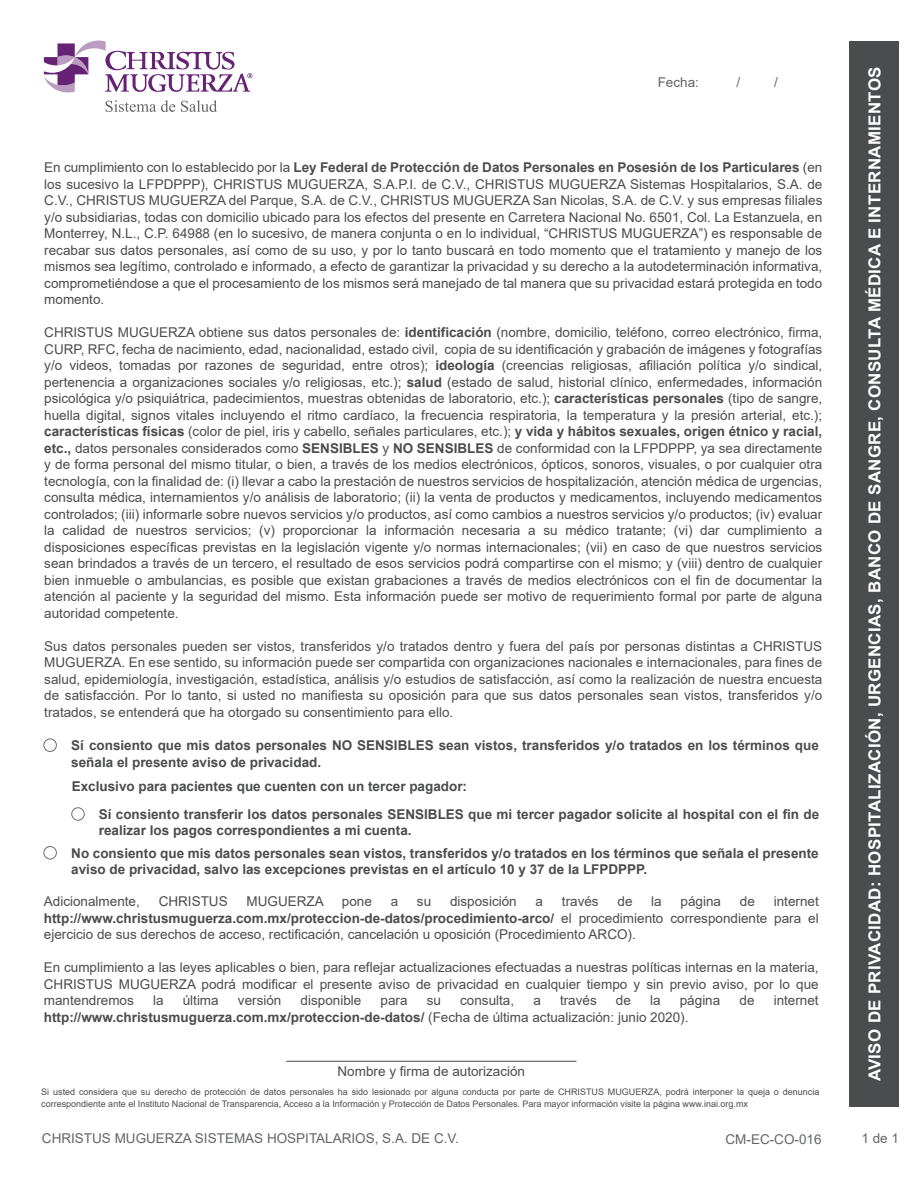
<style>
.page{position:relative;width:918px;height:1188px;background:#fff}
.page>*{position:absolute;margin:0;border:0;box-sizing:border-box;transform-origin:0 0}
.t1{font:700 16.5px "Arial";letter-spacing:.02em;color:#fff}
.t2{font:13.5px/16.5px "Arial";color:#4b4c4d;text-align:justify}
.t3{font:700 13.5px/16.5px "Arial";color:#4b4c4d}
.t4{font:13.5px "Arial";color:#63656a}
.t5{font:9px/12px "Arial";color:#4b4c4d}
.s1{font-weight:700}
.s2{font-weight:400}
</style>
<div class="page">
<div style="left:849px;top:41px;width:50px;height:1066px;background:#4b4c4d"></div>
<div style="left:44px;top:739px;width:13px;height:13px;border:1px solid #6c6d70;border-radius:50%"></div>
<div style="left:44px;top:846px;width:13px;height:13px;border:1px solid #6c6d70;border-radius:50%"></div>
<div style="left:72px;top:808px;width:12px;height:12px;border:1px solid #6c6d70;border-radius:50%"></div>
<hr style="left:286px;top:1061px;width:290px;height:1px;background:#4b4c4d">
<svg style="left:44px;top:41px;width:208px;height:52px"></svg>
<svg style="left:106px;top:100px;width:69px;height:12px"></svg>
<svg style="left:181px;top:100px;width:36px;height:12px"></svg>
<p class="t4" style="left:658px;top:73px;width:43px">Fecha:</p>
<p class="t4" style="left:736px;top:73px;width:5px">/</p>
<p class="t4" style="left:774px;top:73px;width:5px">/</p>
<p class="t2" style="left:44px;top:159px;width:780px">En cumplimiento con lo establecido por la <span class="s1">Ley Federal de Protección de Datos Personales en Posesión de los Particulares</span> (en los sucesivo la LFPDPPP), CHRISTUS MUGUERZA, S.A.P.I. de C.V., CHRISTUS MUGUERZA Sistemas Hospitalarios, S.A. de C.V., CHRISTUS MUGUERZA del Parque, S.A. de C.V., CHRISTUS MUGUERZA San Nicolas, S.A. de C.V. y sus empresas filiales y/o subsidiarias, todas con domicilio ubicado para los efectos del presente en Carretera Nacional No. 6501, Col. La Estanzuela, en Monterrey, N.L., C.P. 64988 (en lo sucesivo, de manera conjunta o en lo individual, “CHRISTUS MUGUERZA”) es responsable de recabar sus datos personales, así como de su uso, y por lo tanto buscará en todo momento que el tratamiento y manejo de los mismos sea legítimo, controlado e informado, a efecto de garantizar la privacidad y su derecho a la autodeterminación informativa, comprometiéndose a que el procesamiento de los mismos será manejado de tal manera que su privacidad estará protegida en todo momento.</p>
<p class="t2" style="left:44px;top:324px;width:780px">CHRISTUS MUGUERZA obtiene sus datos personales de: <span class="s1">identificación</span> (nombre, domicilio, teléfono, correo electrónico, firma, CURP, RFC, fecha de nacimiento, edad, nacionalidad, estado civil, copia de su identificación y grabación de imágenes y fotografías y/o videos, tomadas por razones de seguridad, entre otros); <span class="s1">ideología</span> (creencias religiosas, afiliación política y/o sindical, pertenencia a organizaciones sociales y/o religiosas, etc.); <span class="s1">salud</span> (estado de salud, historial clínico, enfermedades, información psicológica y/o psiquiátrica, padecimientos, muestras obtenidas de laboratorio, etc.); <span class="s1">características personales</span> (tipo de sangre, huella digital, signos vitales incluyendo el ritmo cardíaco, la frecuencia respiratoria, la temperatura y la presión arterial, etc.); <span class="s1">características físicas</span> (color de piel, iris y cabello, señales particulares, etc.); <span class="s1">y vida y hábitos sexuales, origen étnico y racial, etc.,</span> datos personales considerados como <span class="s1">SENSIBLES</span> y <span class="s1">NO SENSIBLES</span> de conformidad con la LFPDPPP, ya sea directamente y de forma personal del mismo titular, o bien, a través de los medios electrónicos, ópticos, sonoros, visuales, o por cualquier otra tecnología, con la finalidad de: (i) llevar a cabo la prestación de nuestros servicios de hospitalización, atención médica de urgencias, consulta médica, internamientos y/o análisis de laboratorio; (ii) la venta de productos y medicamentos, incluyendo medicamentos controlados; (iii) informarle sobre nuevos servicios y/o productos, así como cambios a nuestros servicios y/o productos; (iv) evaluar la calidad de nuestros servicios; (v) proporcionar la información necesaria a su médico tratante; (vi) dar cumplimiento a disposiciones específicas previstas en la legislación vigente y/o normas internacionales; (vii) en caso de que nuestros servicios sean brindados a través de un tercero, el resultado de esos servicios podrá compartirse con el mismo; y (viii) dentro de cualquier bien inmueble o ambulancias, es posible que existan grabaciones a través de medios electrónicos con el fin de documentar la atención al paciente y la seguridad del mismo. Esta información puede ser motivo de requerimiento formal por parte de alguna autoridad competente.</p>
<p class="t2" style="left:44px;top:638px;width:780px">Sus datos personales pueden ser vistos, transferidos y/o tratados dentro y fuera del país por personas distintas a CHRISTUS MUGUERZA. En ese sentido, su información puede ser compartida con organizaciones nacionales e internacionales, para fines de salud, epidemiología, investigación, estadística, análisis y/o estudios de satisfacción, así como la realización de nuestra encuesta de satisfacción. Por lo tanto, si usted no manifiesta su oposición para que sus datos personales sean vistos, transferidos y/o tratados, se entenderá que ha otorgado su consentimiento para ello.</p>
<p class="t3" style="left:71px;top:737px;width:749px">Sí consiento que mis datos personales NO SENSIBLES sean vistos, transferidos y/o tratados en los términos que señala el presente aviso de privacidad.</p>
<p class="t3" style="left:72px;top:779px;width:397px">Exclusivo para pacientes que cuenten con un tercer pagador:</p>
<p class="t3" style="left:99px;top:806px;width:722px">Sí consiento transferir los datos personales SENSIBLES que mi tercer pagador solicite al hospital con el fin de realizar los pagos correspondientes a mi cuenta.</p>
<p class="t3" style="left:71px;top:845px;width:749px">No consiento que mis datos personales sean vistos, transferidos y/o tratados en los términos que señala el presente aviso de privacidad, salvo las excepciones previstas en el artículo 10 y 37 de la LFPDPPP.</p>
<p class="t2" style="left:44px;top:893px;width:98px">Adicionalmente,</p>
<p class="t2" style="left:159px;top:893px;width:70px">CHRISTUS</p>
<p class="t2" style="left:247px;top:893px;width:79px">MUGUERZA</p>
<p class="t2" style="left:342px;top:893px;width:32px">pone</p>
<p class="t2" style="left:391px;top:893px;width:9px">a</p>
<p class="t2" style="left:417px;top:893px;width:16px">su</p>
<p class="t2" style="left:450px;top:893px;width:68px">disposición</p>
<p class="t2" style="left:536px;top:893px;width:9px">a</p>
<p class="t2" style="left:562px;top:893px;width:38px">través</p>
<p class="t2" style="left:617px;top:893px;width:17px">de</p>
<p class="t2" style="left:651px;top:893px;width:12px">la</p>
<p class="t2" style="left:681px;top:893px;width:42px">página</p>
<p class="t2" style="left:740px;top:893px;width:17px">de</p>
<p class="t2" style="left:44px;top:893px;width:776px;text-indent:730px">internet <span class="s1">http://www.christusmuguerza.com.mx/proteccion-de-datos/procedimiento-arco/</span> el procedimiento correspondiente para el ejercicio de sus derechos de acceso, rectificación, cancelación u oposición (Procedimiento ARCO).</p>
<p class="t2" style="left:44px;top:959px;width:776px">En cumplimiento a las leyes aplicables o bien, para reflejar actualizaciones efectuadas a nuestras políticas internas en la materia, CHRISTUS MUGUERZA podrá modificar el presente aviso de privacidad en cualquier tiempo y sin previo aviso, por lo que mantendremos</p>
<p class="t2" style="left:153px;top:992px;width:12px">la</p>
<p class="t2" style="left:183px;top:992px;width:38px">última</p>
<p class="t2" style="left:238px;top:992px;width:45px">versión</p>
<p class="t2" style="left:301px;top:992px;width:62px">disponible</p>
<p class="t2" style="left:381px;top:992px;width:29px">para</p>
<p class="t2" style="left:427px;top:992px;width:16px">su</p>
<p class="t2" style="left:460px;top:992px;width:56px">consulta,</p>
<p class="t2" style="left:533px;top:992px;width:9px">a</p>
<p class="t2" style="left:560px;top:992px;width:38px">través</p>
<p class="t2" style="left:616px;top:992px;width:17px">de</p>
<p class="t2" style="left:650px;top:992px;width:12px">la</p>
<p class="t2" style="left:680px;top:992px;width:42px">página</p>
<p class="t2" style="left:740px;top:992px;width:17px">de</p>
<p class="t2" style="left:774px;top:992px;width:47px">internet</p>
<p class="t3" style="left:44px;top:1009px;width:646px">http://www.christusmuguerza.com.mx/proteccion-de-datos/ <span class="s2">(Fecha de última actualización: junio 2020).</span></p>
<p class="t2" style="left:338px;top:1063px;width:189px">Nombre y firma de autorización</p>
<p class="t5" style="left:41px;top:1085px;width:780px">Si usted considera que su derecho de protección de datos personales ha sido lesionado por alguna conducta por parte de CHRISTUS MUGUERZA, podrá interponer la queja o denuncia correspondiente ante el Instituto Nacional de Transparencia, Acceso a la Información y Protección de Datos Personales. Para mayor información visite la página www.inai.org.mx</p>
<p class="t1" style="left:863px;top:1081px;width:1017px;rotate:-90deg">AVISO DE PRIVACIDAD: HOSPITALIZACIÓN, URGENCIAS, BANCO DE SANGRE, CONSULTA MÉDICA E INTERNAMIENTOS</p>
<p class="t4" style="left:42px;top:1129px;width:419px">CHRISTUS MUGUERZA SISTEMAS HOSPITALARIOS, S.A. DE C.V.</p>
<p class="t4" style="left:861px;top:1129px;width:39px">1 de 1</p>
<p class="t4" style="left:726px;top:1130px;width:97px">CM-EC-CO-016</p>
</div>
